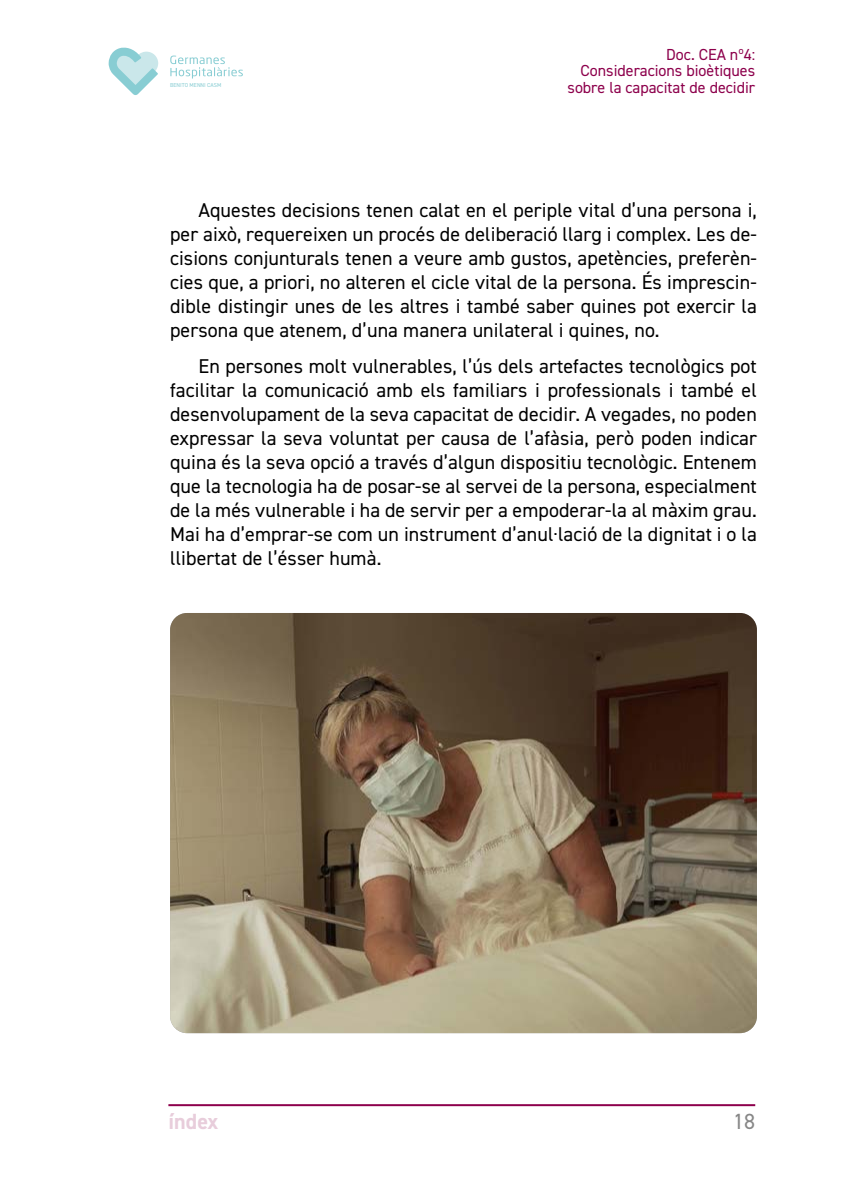
<style>
.page{position:relative;width:842px;height:1191px;background:#fff}
.page>*{position:absolute;margin:0;border:0;box-sizing:border-box;transform-origin:0 0}
.t1{font:700 22px "DIN2014";letter-spacing:.005em;color:#e8cddb}
.t2{font:22px "DIN2014";color:#878787}
.t3{font:20px/24px "DIN2014";letter-spacing:.005em;color:#000;text-align:justify}
.t4{font:16px/16.8px "DIN2014";color:#8d004c;text-align:right}
.t5{font:5.6px "DIN2014";color:#88cdd3}
</style>
<div class="page">
<hr style="left:168px;top:1104px;width:587px;height:2px;background:#8d004c">
<svg style="left:109px;top:47px;width:49px;height:48px"></svg>
<svg style="left:170px;top:56px;width:73px;height:23px"></svg>
<img style="left:170px;top:613px;width:587px;height:420px">
<p class="t5" style="left:170px;top:81px;width:53px">BENITO MENNI CASM</p>
<p class="t4" style="left:567px;top:45px;width:189px">Doc. CEA nº4:<br>Consideracions bioètiques sobre la capacitat de decidir</p>
<p class="t3" style="left:170px;top:197px;width:588px;text-indent:28px">Aquestes decisions tenen calat en el periple vital d’una persona i, per això, requereixen un procés de deliberació llarg i complex. Les de&shy;cisions conjunturals tenen a veure amb gustos, apetències, preferèn&shy;cies que, a priori, no alteren el cicle vital de la persona. És imprescin&shy;dible distingir unes de les altres i també saber quines pot exercir la persona que atenem, d’una manera unilateral i quines, no.</p>
<p class="t3" style="left:170px;top:353px;width:588px;text-indent:28px">En persones molt vulnerables, l’ús dels artefactes tecnològics pot facilitar la comunicació amb els familiars i professionals i també el desenvolupament de la seva capacitat de decidir. A vegades, no poden expressar la seva voluntat per causa de l’afàsia, però poden indicar quina és la seva opció a través d’algun dispositiu tecnològic. Entenem que la tecnologia ha de posar-se al servei de la persona, especialment de la més vulnerable i ha de servir per a empoderar-la al màxim grau.<br>Mai ha d’emprar-se com un instrument d’anul·lació de la dignitat i o la llibertat de l’ésser humà.</p>
<p class="t1" style="left:168px;top:1107px;width:52px">índex</p>
<p class="t2" style="left:733px;top:1107px;width:23px">18</p>
</div>
